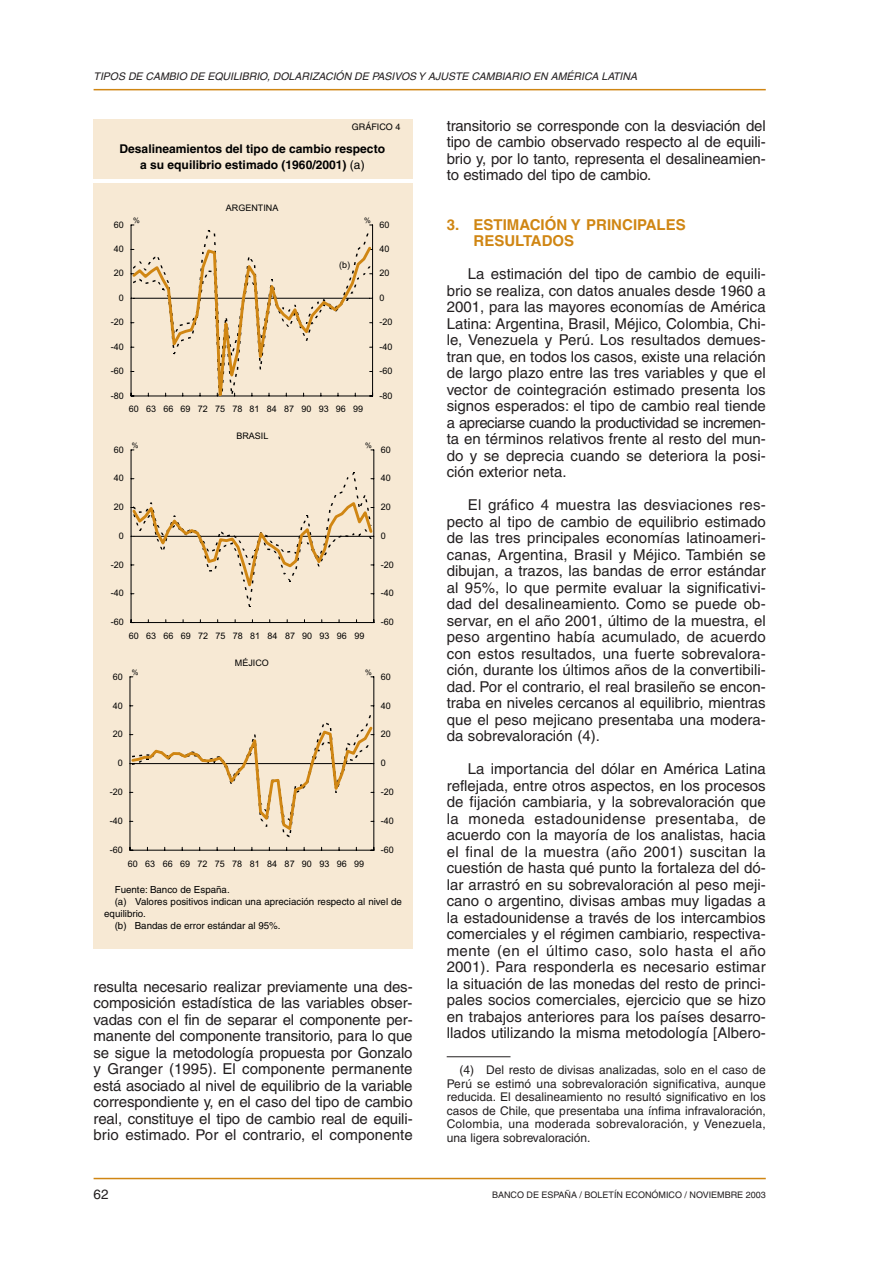
<style>
.page{position:relative;width:893px;height:1263px;background:#fff}
.page>*{position:absolute;margin:0;border:0;box-sizing:border-box;transform-origin:0 0}
.t1{font:15px/16.5px "Helvetica";color:#231f20;text-align:justify}
.t2{font:700 15px/16.5px "Helvetica";color:#d08613}
.t3{font:13.5px "Helvetica";color:#231f20}
.t4{font:12px/13.5px "Helvetica";color:#231f20;text-align:justify}
.t5{font:700 12px/16.2px "Helvetica";color:#000;text-align:center}
.t6{font:italic 10.5px "Helvetica";color:#231f20}
.t7{font:9.75px "Helvetica";color:#000}
.t8{font:9px "Arial";color:#000}
.t9{font:9px "Helvetica";color:#231f20}
.t10{font:9px "Helvetica";color:#000}
.t11{font:7.5px "Arial";color:#000}
.s1{font-weight:400}
</style>
<div class="page">
<hr style="left:94px;top:89px;width:671px;height:1px;background:#d08613">
<hr style="left:94px;top:1178px;width:671px;height:1px;background:#d08613">
<div style="left:94px;top:183px;width:318px;height:765px;background:#f7e9d4"></div>
<div style="left:94px;top:119px;width:318px;height:60px;background:#f7e9d4"></div>
<svg style="left:130px;top:607px;width:244px;height:243px"></svg>
<svg style="left:130px;top:230px;width:243px;height:167px"></svg>
<svg style="left:130px;top:472px;width:244px;height:135px"></svg>
<svg style="left:129px;top:715px;width:246px;height:122px"></svg>
<hr style="left:446px;top:1056px;width:64px;height:1px;background:#231f20">
<p class="t6" style="left:94px;top:73px;width:545px">TIPOS DE CAMBIO DE EQUILIBRIO, DOLARIZACIÓN DE PASIVOS Y AJUSTE CAMBIARIO EN AMÉRICA LATINA</p>
<p class="t10" style="left:352px;top:124px;width:50px">GRÁFICO 4</p>
<p class="t5" style="left:119px;top:140px;width:267px">Desalineamientos del tipo de cambio respecto a su equilibrio estimado (1960/2001) <span class="s1">(a)</span></p>
<p class="t8" style="left:226px;top:203px;width:54px">ARGENTINA</p>
<p class="t8" style="left:114px;top:219px;width:12px">60</p>
<p class="t8" style="left:114px;top:244px;width:12px">40</p>
<p class="t8" style="left:114px;top:268px;width:12px">20</p>
<p class="t11" style="left:133px;top:216px;width:8px">%</p>
<p class="t11" style="left:364px;top:216px;width:8px">%</p>
<p class="t8" style="left:339px;top:259px;width:12px">(b)</p>
<p class="t8" style="left:379px;top:219px;width:12px">60</p>
<p class="t8" style="left:379px;top:244px;width:12px">40</p>
<p class="t8" style="left:379px;top:268px;width:12px">20</p>
<p class="t8" style="left:119px;top:293px;width:7px">0</p>
<p class="t8" style="left:379px;top:293px;width:7px">0</p>
<p class="t8" style="left:111px;top:317px;width:15px">-20</p>
<p class="t8" style="left:379px;top:317px;width:15px">-20</p>
<p class="t8" style="left:111px;top:342px;width:15px">-40</p>
<p class="t8" style="left:379px;top:342px;width:15px">-40</p>
<p class="t8" style="left:111px;top:366px;width:15px">-60</p>
<p class="t8" style="left:379px;top:366px;width:15px">-60</p>
<p class="t8" style="left:111px;top:390px;width:15px">-80</p>
<p class="t8" style="left:379px;top:390px;width:15px">-80</p>
<p class="t8" style="left:129px;top:404px;width:236px">60 63 66 69 72 75 78 81 84 87 90 93 96 99</p>
<p class="t8" style="left:236px;top:431px;width:34px">BRASIL</p>
<p class="t8" style="left:114px;top:444px;width:12px">60</p>
<p class="t11" style="left:132px;top:441px;width:8px">%</p>
<p class="t11" style="left:365px;top:441px;width:8px">%</p>
<p class="t8" style="left:381px;top:444px;width:12px">60</p>
<p class="t8" style="left:114px;top:473px;width:12px">40</p>
<p class="t8" style="left:114px;top:502px;width:12px">20</p>
<p class="t8" style="left:381px;top:473px;width:12px">40</p>
<p class="t8" style="left:381px;top:502px;width:12px">20</p>
<p class="t8" style="left:119px;top:531px;width:7px">0</p>
<p class="t8" style="left:381px;top:531px;width:7px">0</p>
<p class="t8" style="left:111px;top:559px;width:15px">-20</p>
<p class="t8" style="left:381px;top:559px;width:15px">-20</p>
<p class="t8" style="left:111px;top:588px;width:15px">-40</p>
<p class="t8" style="left:381px;top:588px;width:15px">-40</p>
<p class="t8" style="left:111px;top:617px;width:15px">-60</p>
<p class="t8" style="left:381px;top:617px;width:15px">-60</p>
<p class="t8" style="left:129px;top:631px;width:237px">60 63 66 69 72 75 78 81 84 87 90 93 96 99</p>
<p class="t8" style="left:235px;top:657px;width:36px">MÉJICO</p>
<p class="t8" style="left:113px;top:671px;width:12px">60</p>
<p class="t11" style="left:132px;top:668px;width:8px">%</p>
<p class="t11" style="left:365px;top:668px;width:8px">%</p>
<p class="t8" style="left:381px;top:671px;width:12px">60</p>
<p class="t8" style="left:113px;top:700px;width:12px">40</p>
<p class="t8" style="left:381px;top:700px;width:12px">40</p>
<p class="t8" style="left:113px;top:729px;width:12px">20</p>
<p class="t8" style="left:381px;top:729px;width:12px">20</p>
<p class="t8" style="left:118px;top:758px;width:7px">0</p>
<p class="t8" style="left:381px;top:758px;width:7px">0</p>
<p class="t8" style="left:110px;top:787px;width:15px">-20</p>
<p class="t8" style="left:381px;top:787px;width:15px">-20</p>
<p class="t8" style="left:110px;top:816px;width:15px">-40</p>
<p class="t8" style="left:110px;top:845px;width:15px">-60</p>
<p class="t8" style="left:128px;top:858px;width:238px">60 63 66 69 72 75 78 81 84 87 90 93 96 99</p>
<p class="t8" style="left:381px;top:816px;width:15px">-40</p>
<p class="t8" style="left:381px;top:845px;width:15px">-60</p>
<p class="t7" style="left:115px;top:886px;width:116px">Fuente: Banco de España.</p>
<p class="t7" style="left:115px;top:898px;width:289px">(a) Valores positivos indican una apreciación respecto al nivel de</p>
<p class="t7" style="left:104px;top:910px;width:43px">equilibrio.</p>
<p class="t7" style="left:115px;top:922px;width:167px">(b) Bandas de error estándar al 95%.</p>
<p class="t1" style="left:94px;top:980px;width:320px">resulta necesario realizar previamente una des&shy;composición estadística de las variables obser&shy;vadas con el fin de separar el componente per&shy;manente del componente transitorio, para lo que se sigue la metodología propuesta por Gonzalo y Granger (1995). El componente permanente está asociado al nivel de equilibrio de la variable correspondiente y, en el caso del tipo de cambio real, constituye el tipo de cambio real de equili&shy;brio estimado. Por el contrario, el componente</p>
<p class="t1" style="left:446px;top:119px;width:320px">transitorio se corresponde con la desviación del tipo de cambio observado respecto al de equili&shy;brio y, por lo tanto, representa el desalineamien&shy;to estimado del tipo de cambio.</p>
<p class="t2" style="left:473px;top:218px;width:213px;text-indent:-27px">3. ESTIMACIÓN Y PRINCIPALES<br>RESULTADOS</p>
<p class="t1" style="left:446px;top:267px;width:320px;text-indent:21px">La estimación del tipo de cambio de equili&shy;brio se realiza, con datos anuales desde 1960 a 2001, para las mayores economías de América Latina: Argentina, Brasil, Méjico, Colombia, Chi&shy;le, Venezuela y Perú. Los resultados demues&shy;tran que, en todos los casos, existe una relación de largo plazo entre las tres variables y que el vector de cointegración estimado presenta los signos esperados: el tipo de cambio real tiende a apreciarse cuando la productividad se incremen&shy;ta en términos relativos frente al resto del mun&shy;do y se deprecia cuando se deteriora la posi&shy;ción exterior neta.</p>
<p class="t1" style="left:446px;top:498px;width:320px;text-indent:21px">El gráfico 4 muestra las desviaciones res&shy;pecto al tipo de cambio de equilibrio estimado de las tres principales economías latinoameri&shy;canas, Argentina, Brasil y Méjico. También se dibujan, a trazos, las bandas de error estándar al 95%, lo que permite evaluar la significativi&shy;dad del desalineamiento. Como se puede ob&shy;servar, en el año 2001, último de la muestra, el peso argentino había acumulado, de acuerdo con estos resultados, una fuerte sobrevalora&shy;ción, durante los últimos años de la convertibili&shy;dad. Por el contrario, el real brasileño se encon&shy;traba en niveles cercanos al equilibrio, mientras que el peso mejicano presentaba una modera&shy;da sobrevaloración (4).</p>
<p class="t1" style="left:446px;top:762px;width:320px;text-indent:21px">La importancia del dólar en América Latina reflejada, entre otros aspectos, en los procesos de fijación cambiaria, y la sobrevaloración que la moneda estadounidense presentaba, de acuerdo con la mayoría de los analistas, hacia el final de la muestra (año 2001) suscitan la cuestión de hasta qué punto la fortaleza del dó&shy;lar arrastró en su sobrevaloración al peso meji&shy;cano o argentino, divisas ambas muy ligadas a la estadounidense a través de los intercambios comerciales y el régimen cambiario, respectiva&shy;mente (en el último caso, solo hasta el año 2001). Para responderla es necesario estimar la situación de las monedas del resto de princi&shy;pales socios comerciales, ejercicio que se hizo en trabajos anteriores para los países desarro&shy;llados utilizando la misma metodología [Albero-</p>
<p class="t4" style="left:446px;top:1064px;width:320px;text-indent:13px">(4) Del resto de divisas analizadas, solo en el caso de Perú se estimó una sobrevaloración significativa, aunque reducida. El desalineamiento no resultó significativo en los casos de Chile, que presentaba una ínfima infravaloración, Colombia, una moderada sobrevaloración, y Venezuela, una ligera sobrevaloración.</p>
<p class="t3" style="left:94px;top:1189px;width:17px">62</p>
<p class="t9" style="left:492px;top:1191px;width:275px">BANCO DE ESPAÑA / BOLETÍN ECONÓMICO / NOVIEMBRE 2003</p>
</div>
